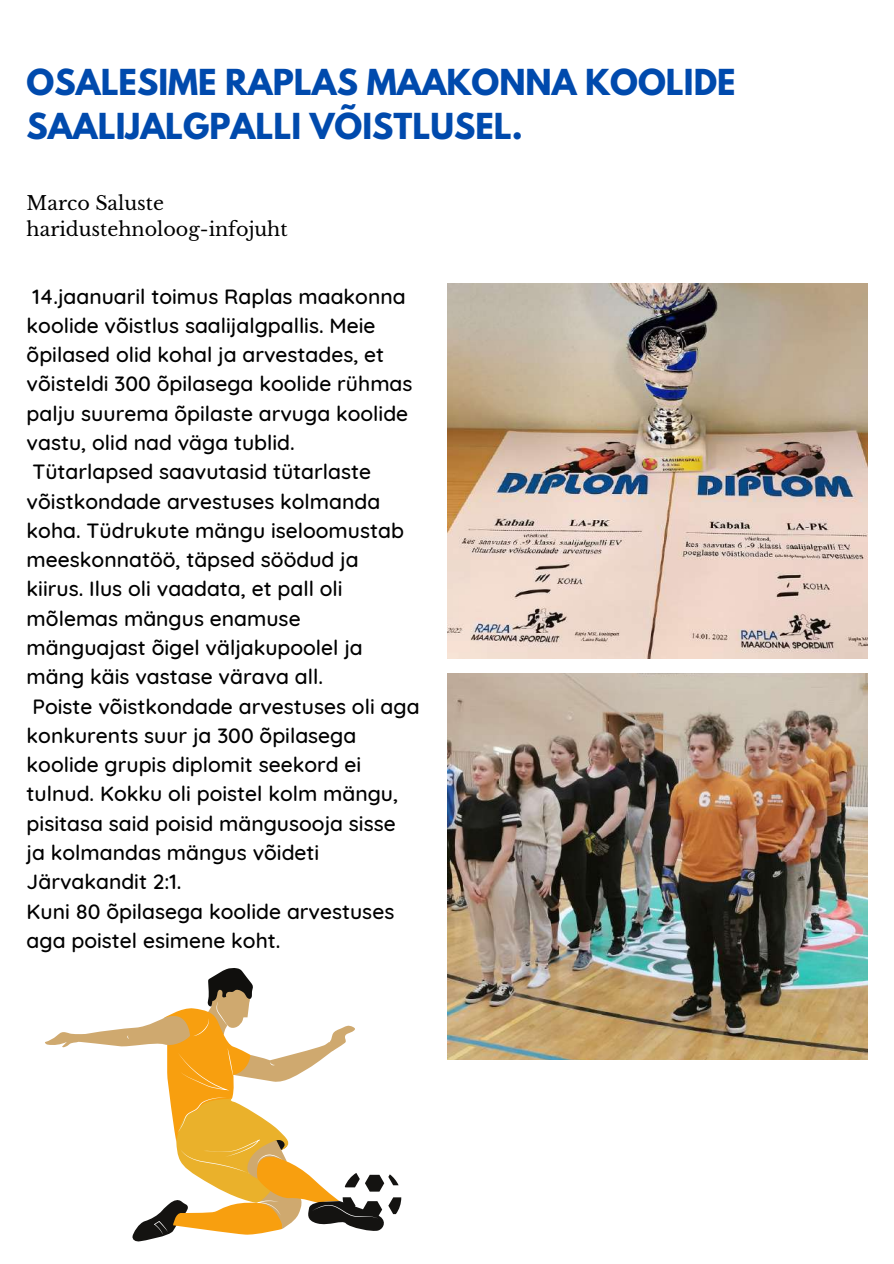
<style>
.page{position:relative;width:894px;height:1264px;background:#fff}
.page>*{position:absolute;margin:0;border:0;box-sizing:border-box;transform-origin:0 0}
.t1{font:700 31.65px/44.2px "League Spartan";color:#004aad}
.t2{font:500 21px/29.2px "Quicksand";color:#000}
.t3{font:19.05px/26px "Libre Baskerville";color:#000}
</style>
<div class="page">
<img style="left:447px;top:673px;width:420px;height:386px">
<img style="left:447px;top:283px;width:420px;height:375px">
<svg style="left:45px;top:968px;width:356px;height:273px"></svg>
<h1 class="t1" style="left:27px;top:64px;width:710px">OSALESIME RAPLAS MAAKONNA KOOLIDE<br>SAALIJALGPALLI VÕISTLUSEL.</h1>
<p class="t3" style="left:27px;top:190px;width:262px">Marco Saluste haridustehnoloog-infojuht</p>
<p class="t2" style="left:27px;top:281px;width:394px">14.jaanuaril toimus Raplas maakonna koolide võistlus saalijalgpallis. Meie õpilased olid kohal ja arvestades, et võisteldi 300 õpilasega koolide rühmas palju suurema õpilaste arvuga koolide vastu, olid nad väga tublid.<br>Tütarlapsed saavutasid tütarlaste võistkondade arvestuses kolmanda koha. Tüdrukute mängu iseloomustab meeskonnatöö, täpsed söödud ja kiirus. Ilus oli vaadata, et pall oli mõlemas mängus enamuse mänguajast õigel väljakupoolel ja mäng käis vastase värava all.<br>Poiste võistkondade arvestuses oli aga konkurents suur ja 300 õpilasega koolide grupis diplomit seekord ei tulnud. Kokku oli poistel kolm mängu, pisitasa said poisid mängusooja sisse<br>ja kolmandas mängus võideti Järvakandit 2:1.<br>Kuni 80 õpilasega koolide arvestuses aga poistel esimene koht.</p>
</div>
